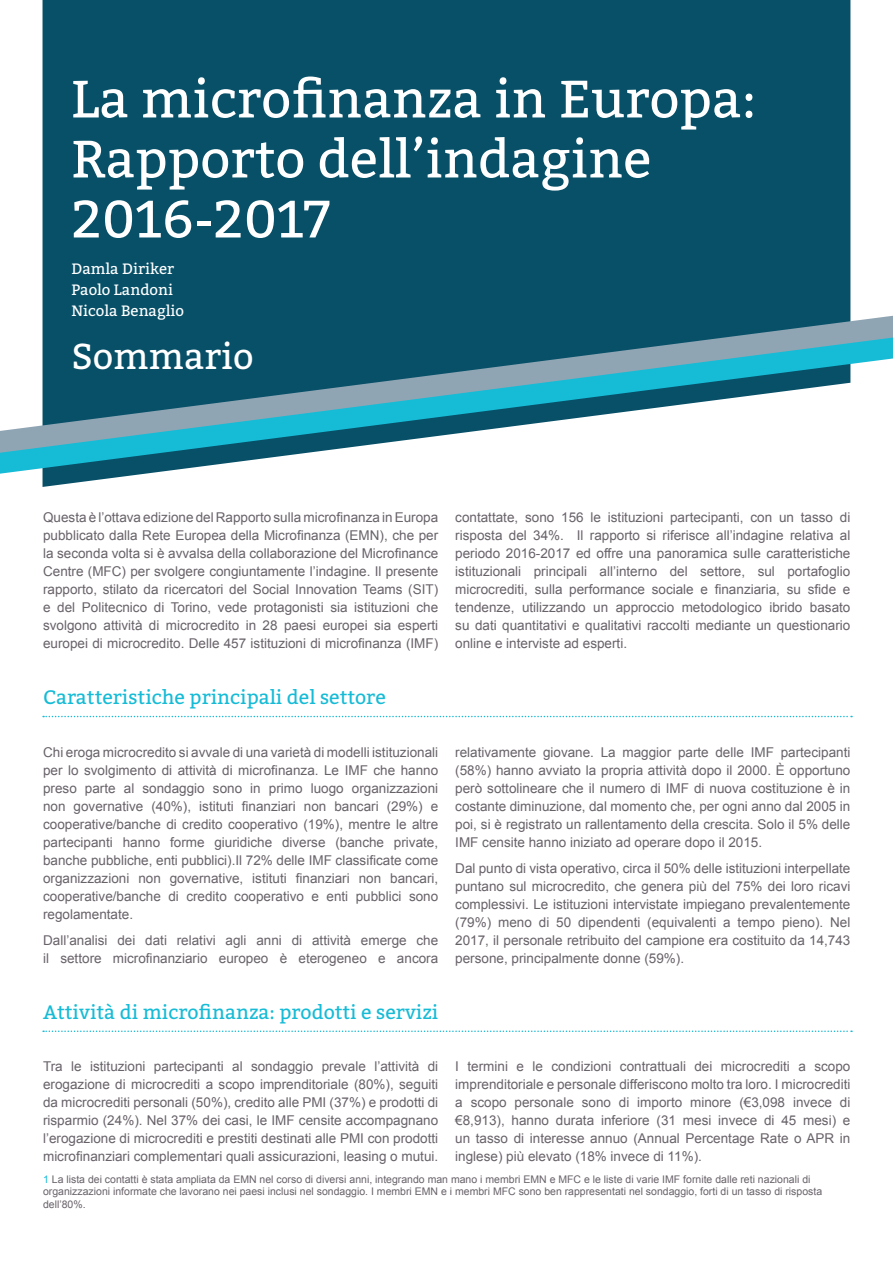
<style>
.page{position:relative;width:893px;height:1263px;background:#fff}
.page>*{position:absolute;margin:0;border:0;box-sizing:border-box;transform-origin:0 0}
.Title_2{font:52.5px/60px "Bitter";color:#fff}
.Title_2-2{font:36px "Bitter";color:#fff}
.Title_3{font:19.5px "Bitter";color:#16bbd6}
.Subs_titles{font:15px "Bitter";color:#fff}
.Body{font:13.5px/18px "Arial";color:#686269;text-align:justify}
.Notes{font:10.5px/12.6px "Arial";color:#686269}
.s1{color:#16bbd6}
</style>
<div class="page">
<svg style="left:43px;top:716px;width:809px;height:1px"></svg>
<svg style="left:43px;top:1030px;width:809px;height:2px"></svg>
<div style="left:43px;top:0;width:807px;height:487px;background:#075068"></div>
<svg style="left:0;top:453px;width:850px;height:21px"></svg>
<svg style="left:0;top:316px;width:893px;height:137px"></svg>
<p class="Title_2" style="left:71px;top:70px;width:686px">La microfinanza in Europa:</p>
<p class="Title_2" style="left:71px;top:130px;width:582px">Rapporto dell’indagine<br>2016-2017</p>
<p class="Subs_titles" style="left:71px;top:259px;width:104px">Damla Diriker</p>
<p class="Subs_titles" style="left:71px;top:280px;width:103px">Paolo Landoni</p>
<p class="Subs_titles" style="left:71px;top:301px;width:114px">Nicola Benaglio</p>
<p class="Title_2-2" style="left:71px;top:334px;width:184px">Sommario</p>
<p class="Body" style="left:43px;top:509px;width:397px">Questa è l’ottava edizione del Rapporto sulla microfinanza in Europa pubblicato dalla Rete Europea della Microfinanza (EMN), che per la seconda volta si è avvalsa della collaborazione del Microfinance Centre (MFC) per svolgere congiuntamente l’indagine. Il presente rapporto, stilato da ricercatori del Social Innovation Teams (SIT) e del Politecnico di Torino, vede protagonisti sia istituzioni che svolgono attività di microcredito in 28 paesi europei sia esperti europei di microcredito. Delle 457 istituzioni di microfinanza (IMF)</p>
<p class="Body" style="left:455px;top:509px;width:397px">contattate, sono 156 le istituzioni partecipanti, con un tasso di risposta del 34%. Il rapporto si riferisce all’indagine relativa al periodo 2016-2017 ed offre una panoramica sulle caratteristiche istituzionali principali all’interno del settore, sul portafoglio microcrediti, sulla performance sociale e finanziaria, su sfide e tendenze, utilizzando un approccio metodologico ibrido basato su dati quantitativi e qualitativi raccolti mediante un questionario online e interviste ad esperti.</p>
<p class="Title_3" style="left:43px;top:685px;width:344px">Caratteristiche principali del settore</p>
<p class="Body" style="left:43px;top:743px;width:397px">Chi eroga microcredito si avvale di una varietà di modelli istituzionali per lo svolgimento di attività di microfinanza. Le IMF che hanno preso parte al sondaggio sono in primo luogo organizzazioni non governative (40%), istituti finanziari non bancari (29%) e cooperative/banche di credito cooperativo (19%), mentre le altre partecipanti hanno forme giuridiche diverse (banche private, banche pubbliche, enti pubblici).Il 72% delle IMF classificate come organizzazioni non governative, istituti finanziari non bancari, cooperative/banche di credito cooperativo e enti pubblici sono regolamentate.</p>
<p class="Body" style="left:43px;top:931px;width:397px">Dall’analisi dei dati relativi agli anni di attività emerge che il settore microfinanziario europeo è eterogeneo e ancora</p>
<p class="Title_3" style="left:43px;top:1000px;width:397px">Attività di microfinanza: prodotti e servizi</p>
<p class="Body" style="left:455px;top:743px;width:397px">relativamente giovane. La maggior parte delle IMF partecipanti (58%) hanno avviato la propria attività dopo il 2000. È opportuno però sottolineare che il numero di IMF di nuova costituzione è in costante diminuzione, dal momento che, per ogni anno dal 2005 in poi, si è registrato un rallentamento della crescita. Solo il 5% delle IMF censite hanno iniziato ad operare dopo il 2015.</p>
<p class="Body" style="left:455px;top:859px;width:397px">Dal punto di vista operativo, circa il 50% delle istituzioni interpellate puntano sul microcredito, che genera più del 75% dei loro ricavi complessivi. Le istituzioni intervistate impiegano prevalentemente (79%) meno di 50 dipendenti (equivalenti a tempo pieno). Nel 2017, il personale retribuito del campione era costituito da 14,743 persone, principalmente donne (59%).</p>
<p class="Body" style="left:43px;top:1058px;width:397px">Tra le istituzioni partecipanti al sondaggio prevale l’attività di erogazione di microcrediti a scopo imprenditoriale (80%), seguiti da microcrediti personali (50%), credito alle PMI (37%) e prodotti di risparmio (24%). Nel 37% dei casi, le IMF censite accompagnano l’erogazione di microcrediti e prestiti destinati alle PMI con prodotti microfinanziari complementari quali assicurazioni, leasing o mutui.</p>
<p class="Body" style="left:455px;top:1058px;width:397px">I termini e le condizioni contrattuali dei microcrediti a scopo imprenditoriale e personale differiscono molto tra loro. I microcrediti a scopo personale sono di importo minore (€3,098 invece di €8,913), hanno durata inferiore (31 mesi invece di 45 mesi) e un tasso di interesse annuo (Annual Percentage Rate o APR in inglese) più elevato (18% invece di 11%).</p>
<p class="Notes" style="left:43px;top:1173px;width:781px"><span class="s1">1</span> La lista dei contatti è stata ampliata da EMN nel corso di diversi anni, integrando man mano i membri EMN e MFC e le liste di varie IMF fornite dalle reti nazionali di organizzazioni informate che lavorano nei paesi inclusi nel sondaggio. I membri EMN e i membri MFC sono ben rappresentati nel sondaggio, forti di un tasso di risposta dell’80%.</p>
</div>
